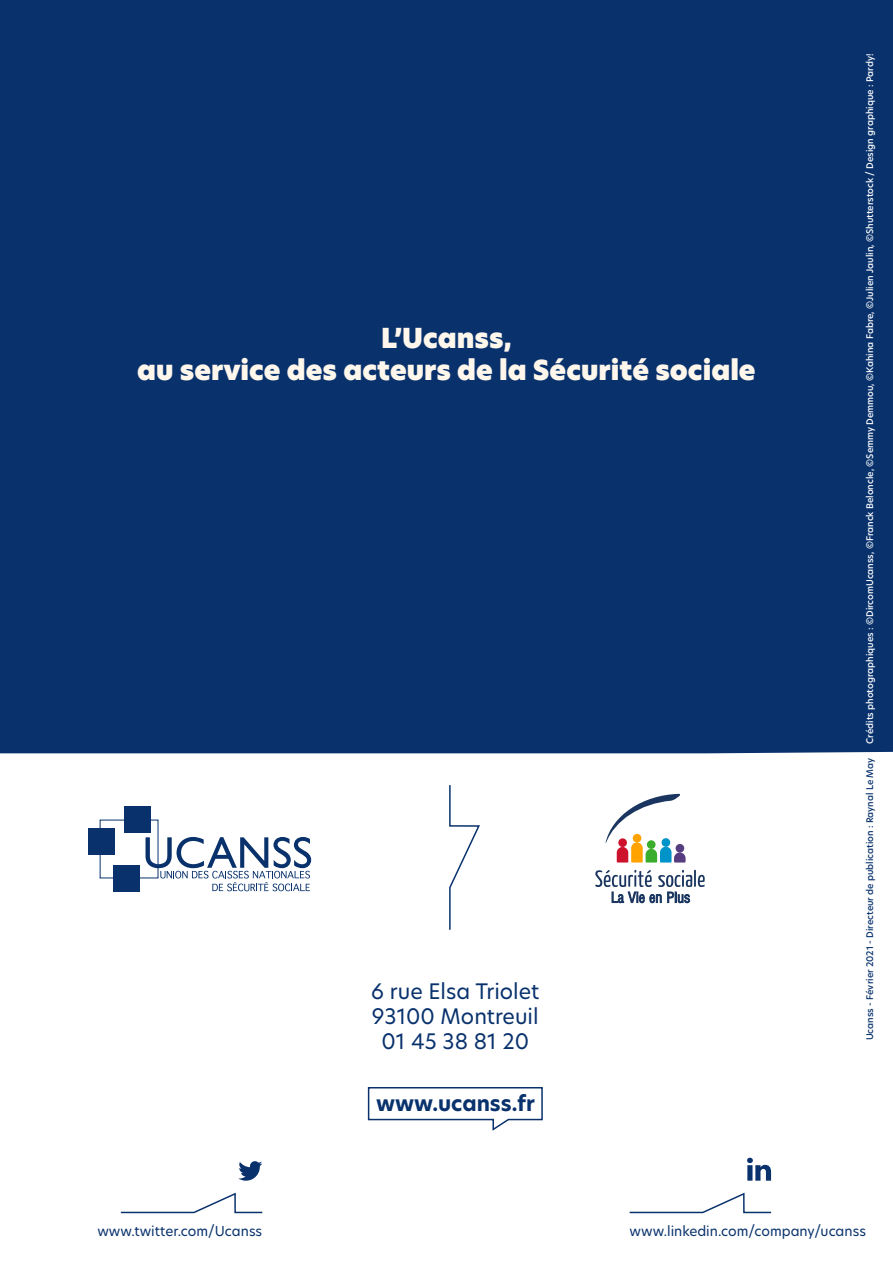
<style>
.page{position:relative;width:893px;height:1263px;background:#fff}
.page>*{position:absolute;margin:0;border:0;box-sizing:border-box;transform-origin:0 0}
.t1{font:27px/32.4px "Hero New Super";color:#fff7ec;text-align:center}
.t2{font:21px/25.2px "Hero New";color:#09326d;text-align:center}
.t3{font:700 21px "Hero New";color:#09326d}
.t4{font:13.5px "Hero New";color:#09326d}
.t5{font:500 9px "Hero New";color:#fff}
.t6{font:500 9px "Hero New";color:#09326d}
</style>
<div class="page">
<div style="left:0;top:0;width:893px;height:753px;background:#09326d"></div>
<div style="left:125px;top:806px;width:26px;height:27px;background:#09326d"></div>
<div style="left:88px;top:828px;width:26px;height:27px;background:#09326d"></div>
<div style="left:113px;top:865px;width:26px;height:26px;background:#09326d"></div>
<svg style="left:146px;top:837px;width:165px;height:54px"></svg>
<svg style="left:605px;top:794px;width:81px;height:68px"></svg>
<svg style="left:595px;top:870px;width:110px;height:33px"></svg>
<svg style="left:449px;top:785px;width:31px;height:145px"></svg>
<svg style="left:120px;top:1192px;width:143px;height:22px"></svg>
<svg style="left:629px;top:1192px;width:143px;height:22px"></svg>
<svg style="left:367px;top:1087px;width:176px;height:44px"></svg>
<svg style="left:238px;top:1161px;width:24px;height:20px"></svg>
<svg style="left:747px;top:1158px;width:24px;height:23px"></svg>
<h1 class="t1" style="left:137px;top:322px;width:620px">L’Ucanss,<br>au service des acteurs de la Sécurité sociale</h1>
<h2 class="t2" style="left:371px;top:978px;width:170px">6 rue Elsa Triolet<br>93100 Montreuil<br>01 45 38 81 20</h2>
<h2 class="t3" style="left:376px;top:1089px;width:160px">www.ucanss.fr</h2>
<p class="t5" style="left:864px;top:744px;width:692px;rotate:-90deg">Crédits photographiques : ©DircomUcanss, ©Franck Beloncle, ©Semmy Demmou, ©Kahina Fabre, ©Julien Jaulin, ©Shutterstock / Design graphique : Pardy!</p>
<p class="t6" style="left:864px;top:1040px;width:284px;rotate:-90deg">Ucanss - Février 2021 - Directeur de publication : Raynal Le May</p>
<h3 class="t4" style="left:97px;top:1222px;width:166px">www.twitter.com/Ucanss</h3>
<h3 class="t4" style="left:630px;top:1222px;width:238px">www.linkedin.com/company/ucanss</h3>
</div>
